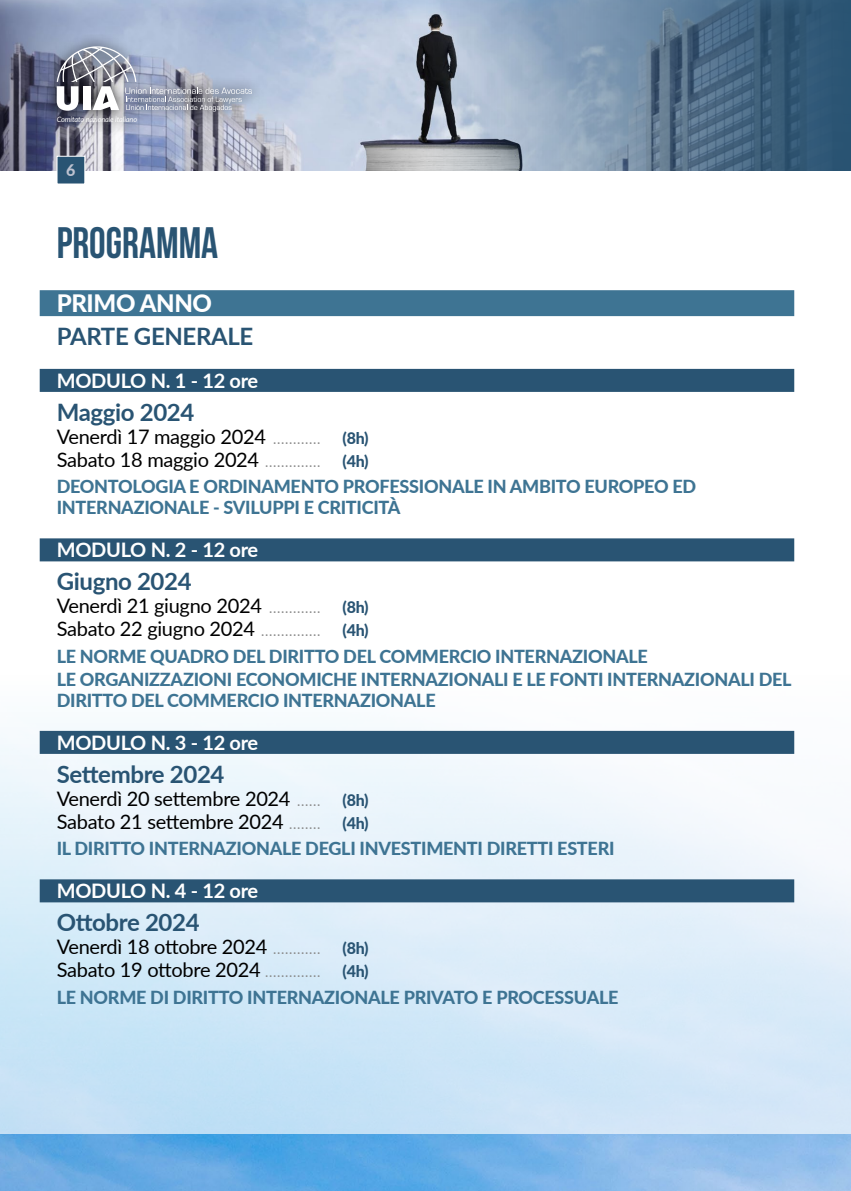
<style>
.page{position:relative;width:851px;height:1191px;background:#fff}
.page>*{position:absolute;margin:0;border:0;box-sizing:border-box;transform-origin:0 0}
.t1{font:44px "Bebas Neue";color:#295473;scale:.95 1}
.t2{font:700 24px "Lato";letter-spacing:-.015em;color:#295473}
.t3{font:800 24px "Lato";letter-spacing:-.015em;color:#fff}
.t4{font:20px "Lato";letter-spacing:-.015em;color:#000}
.t5{font:700 20px "Lato";letter-spacing:-.015em;color:#fff}
.t6{font:800 18px/21px "Lato";letter-spacing:-.015em;color:#3e7493}
.t7{font:800 16px "Lato";letter-spacing:-.015em;color:#295473}
.t8{font:800 16px "Lato";color:#bec2d0}
.t9{font:italic 7.4px "Lato";letter-spacing:-.02em;color:#fff}
.s1{font-size:14px;color:#878787}
</style>
<div class="page">
<img style="left:0;top:0;width:850px;height:170px">
<hr style="left:850px;top:0;width:1px;height:170px;background:#295473">
<img style="left:0;top:1134px;width:850px;height:57px">
<svg style="left:44px;top:34px;width:219px;height:100px;background:#969fb6"></svg>
<svg style="left:57px;top:46px;width:195px;height:66px;background:#a2a9ba"></svg>
<div style="left:57px;top:156px;width:28px;height:28px;background:#295473"></div>
<div style="left:40px;top:290px;width:754px;height:26px;background:#3e7493"></div>
<div style="left:40px;top:369px;width:754px;height:23px;background:#295473"></div>
<div style="left:40px;top:538px;width:754px;height:23px;background:#295473"></div>
<div style="left:40px;top:731px;width:754px;height:23px;background:#295473"></div>
<div style="left:40px;top:879px;width:754px;height:23px;background:#295473"></div>
<p class="t9" style="left:57px;top:114px;width:82px">Comitato nazionale italiano</p>
<p class="t8" style="left:66px;top:158px;width:11px">6</p>
<h1 class="t1" style="left:57px;top:218px;width:171px">PROGRAMMA</h1>
<h2 class="t3" style="left:57px;top:285px;width:157px">PRIMO ANNO</h2>
<h2 class="t2" style="left:57px;top:318px;width:198px">PARTE GENERALE</h2>
<p class="t5" style="left:57px;top:366px;width:203px">MODULO N. 1 - 12 ore</p>
<h2 class="t2" style="left:57px;top:394px;width:139px">Maggio 2024</h2>
<p class="t4" style="left:57px;top:422px;width:265px">Venerdì 17 maggio 2024 <span class="s1">............</span></p>
<p class="t7" style="left:342px;top:426px;width:28px">(8h)</p>
<p class="t4" style="left:57px;top:445px;width:265px">Sabato 18 maggio 2024 <span class="s1">..............</span></p>
<p class="t7" style="left:342px;top:449px;width:28px">(4h)</p>
<p class="t6" style="left:57px;top:475px;width:641px">DEONTOLOGIA E ORDINAMENTO PROFESSIONALE IN AMBITO EUROPEO ED<br>INTERNAZIONALE - SVILUPPI E CRITICITÀ</p>
<p class="t5" style="left:57px;top:535px;width:203px">MODULO N. 2 - 12 ore</p>
<h2 class="t2" style="left:57px;top:563px;width:136px">Giugno 2024</h2>
<p class="t4" style="left:57px;top:591px;width:265px">Venerdì 21 giugno 2024 <span class="s1">.............</span></p>
<p class="t7" style="left:342px;top:595px;width:28px">(8h)</p>
<p class="t4" style="left:57px;top:614px;width:265px">Sabato 22 giugno 2024 <span class="s1">...............</span></p>
<p class="t7" style="left:342px;top:618px;width:28px">(4h)</p>
<p class="t6" style="left:57px;top:644px;width:736px;line-height:23px">LE NORME QUADRO DEL DIRITTO DEL COMMERCIO INTERNAZIONALE<br>LE ORGANIZZAZIONI ECONOMICHE INTERNAZIONALI E LE FONTI INTERNAZIONALI DEL</p>
<p class="t6" style="left:57px;top:689px;width:380px">DIRITTO DEL COMMERCIO INTERNAZIONALE</p>
<p class="t5" style="left:57px;top:727px;width:203px">MODULO N. 3 - 12 ore</p>
<h2 class="t2" style="left:57px;top:756px;width:169px">Settembre 2024</h2>
<p class="t4" style="left:57px;top:784px;width:265px">Venerdì 20 settembre 2024 <span class="s1">......</span></p>
<p class="t7" style="left:342px;top:788px;width:28px">(8h)</p>
<p class="t4" style="left:57px;top:807px;width:265px">Sabato 21 settembre 2024 <span class="s1">........</span></p>
<p class="t7" style="left:342px;top:811px;width:28px">(4h)</p>
<p class="t6" style="left:57px;top:837px;width:559px">IL DIRITTO INTERNAZIONALE DEGLI INVESTIMENTI DIRETTI ESTERI</p>
<p class="t5" style="left:57px;top:876px;width:203px">MODULO N. 4 - 12 ore</p>
<h2 class="t2" style="left:57px;top:904px;width:144px">Ottobre 2024</h2>
<p class="t4" style="left:57px;top:932px;width:265px">Venerdì 18 ottobre 2024 <span class="s1">............</span></p>
<p class="t7" style="left:342px;top:936px;width:28px">(8h)</p>
<p class="t4" style="left:57px;top:955px;width:265px">Sabato 19 ottobre 2024 <span class="s1">..............</span></p>
<p class="t7" style="left:342px;top:959px;width:28px">(4h)</p>
<p class="t6" style="left:57px;top:986px;width:563px">LE NORME DI DIRITTO INTERNAZIONALE PRIVATO E PROCESSUALE</p>
</div>
